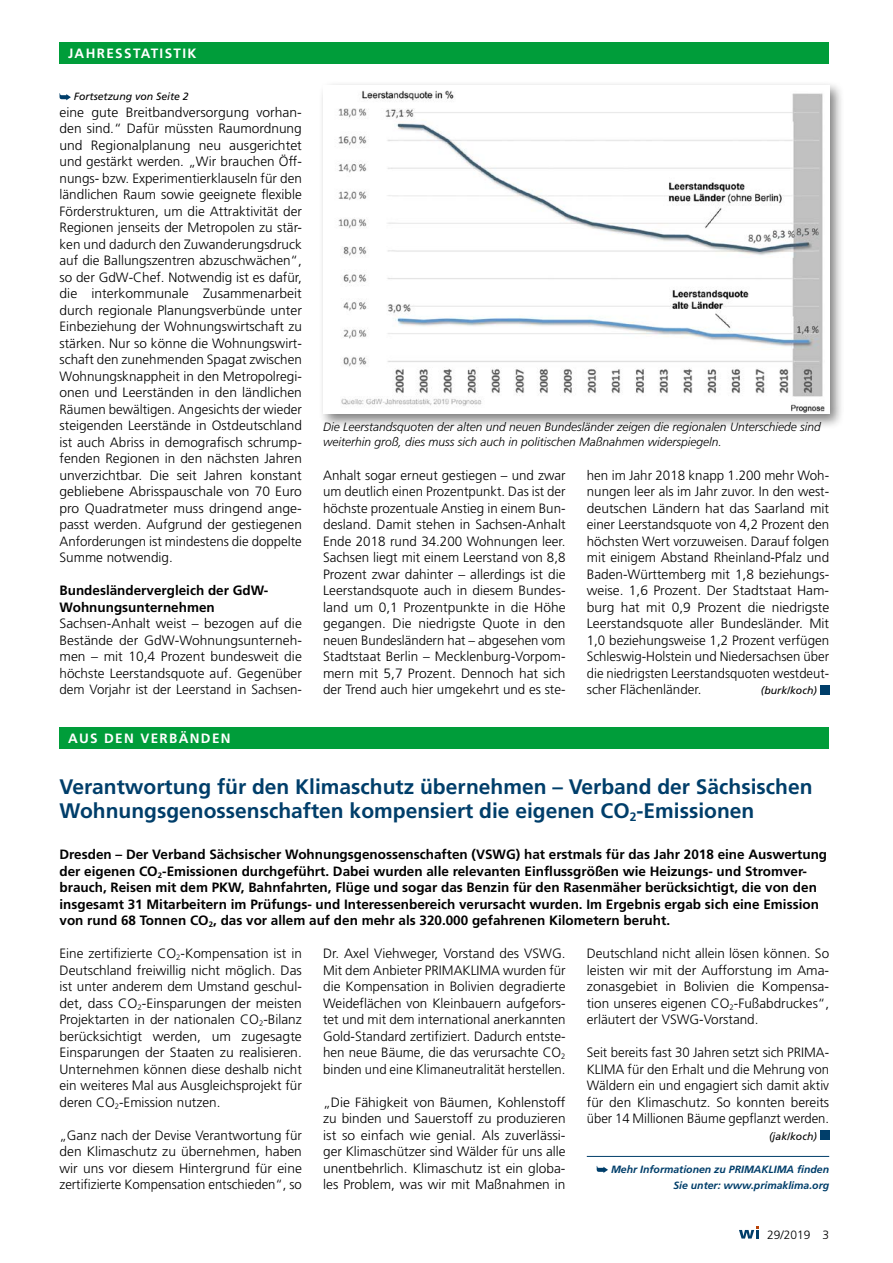
<style>
.page{position:relative;width:893px;height:1263px;background:#fff}
.page>*{position:absolute;margin:0;border:0;box-sizing:border-box;transform-origin:0 0}
.t1{font:700 21px/24px "Frutiger";color:#003e6a}
.t2{font:300 13.5px/16.5px "Frutiger";color:#000;text-align:justify}
.t3{font:700 13.5px/16.5px "Frutiger";color:#000}
.t4{font:700 13.5px "Frutiger";letter-spacing:.1em;color:#fff}
.t5{font:italic 300 12px/15px "Frutiger";color:#000}
.t6{font:300 12px "Frutiger";color:#000}
.t7{font:italic 700 10.5px/16.5px "Frutiger";color:#003e6a;text-align:right}
.t8{font:italic 10.5px "Frutiger";color:#000}
</style>
<div class="page">
<div style="left:60px;top:43px;width:769px;height:21px;background:#009d3a"></div>
<div style="left:60px;top:727px;width:769px;height:22px;background:#009d3a"></div>
<div style="left:820px;top:685px;width:9px;height:9px;background:#003e6a"></div>
<svg style="left:60px;top:93px;width:11px;height:7px"></svg>
<hr style="left:587px;top:1156px;width:242px;height:1px;background:#003e6a">
<div style="left:820px;top:1130px;width:9px;height:10px;background:#003e6a"></div>
<svg style="left:597px;top:1166px;width:11px;height:7px"></svg>
<div style="left:319px;top:81px;width:526px;height:348px;background:#000;opacity:.5"></div>
<img style="left:323px;top:85px;width:506px;height:329px">
<svg style="left:739px;top:1226px;width:20px;height:12px"></svg>
<p class="t4" style="left:68px;top:46px;width:130px">JAHRESSTATISTIK</p>
<p class="t8" style="left:74px;top:91px;width:116px">Fortsetzung von Seite 2</p>
<p class="t2" style="left:60px;top:104px;width:244px">eine gute Breitbandversorgung vorhan&shy;den sind.“ Dafür müssten Raumordnung und Regionalplanung neu ausgerichtet und gestärkt werden. „Wir brauchen Öff&shy;nungs- bzw. Experimentierklauseln für den ländlichen Raum sowie geeignete flexible Förderstrukturen, um die Attraktivität der Regionen jenseits der Metropolen zu stär&shy;ken und dadurch den Zuwanderungsdruck auf die Ballungszentren abzuschwächen“, so der GdW-Chef. Notwendig ist es dafür, die interkommunale Zusammenarbeit durch regionale Planungsverbünde unter Einbeziehung der Wohnungswirtschaft zu stärken. Nur so könne die Wohnungswirt&shy;schaft den zunehmenden Spagat zwischen Wohnungsknappheit in den Metropolregi&shy;onen und Leerständen in den ländlichen Räumen bewältigen. Angesichts der wieder steigenden Leerstände in Ostdeutschland ist auch Abriss in demografisch schrump&shy;fenden Regionen in den nächsten Jahren unverzichtbar. Die seit Jahren konstant gebliebene Abrisspauschale von 70 Euro pro Quadratmeter muss dringend ange&shy;passt werden. Aufgrund der gestiegenen Anforderungen ist mindestens die doppelte Summe notwendig.</p>
<p class="t3" style="left:60px;top:582px;width:210px">Bundesländervergleich der GdW-<br>Wohnungsunternehmen</p>
<p class="t2" style="left:60px;top:616px;width:244px">Sachsen-Anhalt weist – bezogen auf die Bestände der GdW-Wohnungsunterneh&shy;men – mit 10,4 Prozent bundesweit die höchste Leerstandsquote auf. Gegenüber dem Vorjahr ist der Leerstand in Sachsen-</p>
<p class="t4" style="left:68px;top:731px;width:164px">AUS DEN VERBÄNDEN</p>
<p class="t5" style="left:323px;top:419px;width:499px">Die Leerstandsquoten der alten und neuen Bundesländer zeigen die regionalen Unterschiede sind weiterhin groß, dies muss sich auch in politischen Maßnahmen widerspiegeln.</p>
<p class="t2" style="left:323px;top:467px;width:244px">Anhalt sogar erneut gestiegen – und zwar um deutlich einen Prozentpunkt. Das ist der höchste prozentuale Anstieg in einem Bun&shy;desland. Damit stehen in Sachsen-Anhalt Ende 2018 rund 34.200 Wohnungen leer.<br>Sachsen liegt mit einem Leerstand von 8,8<br>Prozent zwar dahinter – allerdings ist die Leerstandsquote auch in diesem Bundes&shy;land um 0,1 Prozentpunkte in die Höhe gegangen. Die niedrigste Quote in den neuen Bundesländern hat – abgesehen vom Stadtstaat Berlin – Mecklenburg-Vorpom&shy;mern mit 5,7 Prozent. Dennoch hat sich der Trend auch hier umgekehrt und es ste-</p>
<p class="t2" style="left:587px;top:467px;width:244px">hen im Jahr 2018 knapp 1.200 mehr Woh&shy;nungen leer als im Jahr zuvor. In den west&shy;deutschen Ländern hat das Saarland mit einer Leerstandsquote von 4,2 Prozent den höchsten Wert vorzuweisen. Darauf folgen mit einigem Abstand Rheinland-Pfalz und Baden-Württemberg mit 1,8 beziehungs&shy;weise. 1,6 Prozent. Der Stadtstaat Ham&shy;burg hat mit 0,9 Prozent die niedrigste Leerstandsquote aller Bundesländer. Mit 1,0 beziehungsweise 1,2 Prozent verfügen Schleswig-Holstein und Niedersachsen über die niedrigsten Leerstandsquoten westdeut&shy;scher Flächenländer.</p>
<p class="t8" style="left:761px;top:685px;width:57px">(burk/koch)</p>
<h1 class="t1" style="left:60px;top:774px;width:755px">Verantwortung für den Klimaschutz übernehmen – Verband der Sächsischen<br>Wohnungsgenossenschaften kompensiert die eigenen CO<sub>2</sub>-Emissionen</h1>
<p class="t3" style="left:60px;top:846px;width:769px">Dresden – Der Verband Sächsischer Wohnungsgenossenschaften (VSWG) hat erstmals für das Jahr 2018 eine Auswertung der eigenen CO<sub>2</sub>-Emissionen durchgeführt. Dabei wurden alle relevanten Einflussgrößen wie Heizungs- und Stromver&shy;brauch, Reisen mit dem PKW, Bahnfahrten, Flüge und sogar das Benzin für den Rasenmäher berücksichtigt, die von den insgesamt 31 Mitarbeitern im Prüfungs- und Interessenbereich verursacht wurden. Im Ergebnis ergab sich eine Emission von rund 68 Tonnen CO<sub>2</sub>, das vor allem auf den mehr als 320.000 gefahrenen Kilometern beruht.</p>
<p class="t2" style="left:60px;top:946px;width:244px">Eine zertifizierte CO<sub>2</sub>-Kompensation ist in Deutschland freiwillig nicht möglich. Das ist unter anderem dem Umstand geschul&shy;det, dass CO<sub>2</sub>-Einsparungen der meisten Projektarten in der nationalen CO<sub>2</sub>-Bilanz berücksichtigt werden, um zugesagte Einsparungen der Staaten zu realisieren.<br>Unternehmen können diese deshalb nicht ein weiteres Mal aus Ausgleichsprojekt für deren CO<sub>2</sub>-Emission nutzen.</p>
<p class="t2" style="left:60px;top:1127px;width:244px">„Ganz nach der Devise Verantwortung für den Klimaschutz zu übernehmen, haben wir uns vor diesem Hintergrund für eine zertifizierte Kompensation entschieden“, so</p>
<p class="t2" style="left:323px;top:946px;width:244px">Dr. Axel Viehweger, Vorstand des VSWG.<br>Mit dem Anbieter PRIMAKLIMA wurden für die Kompensation in Bolivien degradierte Weideflächen von Kleinbauern aufgefors&shy;tet und mit dem international anerkannten Gold-Standard zertifiziert. Dadurch entste&shy;hen neue Bäume, die das verursachte CO<sub>2 </sub>binden und eine Klimaneutralität herstellen.</p>
<p class="t2" style="left:323px;top:1094px;width:244px">„Die Fähigkeit von Bäumen, Kohlenstoff zu binden und Sauerstoff zu produzieren ist so einfach wie genial. Als zuverlässi&shy;ger Klimaschützer sind Wälder für uns alle unentbehrlich. Klimaschutz ist ein globa&shy;les Problem, was wir mit Maßnahmen in</p>
<p class="t2" style="left:587px;top:946px;width:244px">Deutschland nicht allein lösen können. So leisten wir mit der Aufforstung im Ama&shy;zonasgebiet in Bolivien die Kompensa&shy;tion unseres eigenen CO<sub>2</sub>-Fußabdruckes“, erläutert der VSWG-Vorstand.</p>
<p class="t2" style="left:587px;top:1045px;width:244px">Seit bereits fast 30 Jahren setzt sich PRIMA-KLIMA für den Erhalt und die Mehrung von Wäldern ein und engagiert sich damit aktiv für den Klimaschutz. So konnten bereits über 14 Millionen Bäume gepflanzt werden.</p>
<p class="t8" style="left:769px;top:1130px;width:49px">(jak/koch)</p>
<p class="t7" style="left:611px;top:1161px;width:220px">Mehr Informationen zu PRIMAKLIMA finden<br>Sie unter: www.primaklima.org</p>
<p class="t6" style="left:767px;top:1227px;width:64px">29/2019 3</p>
</div>
